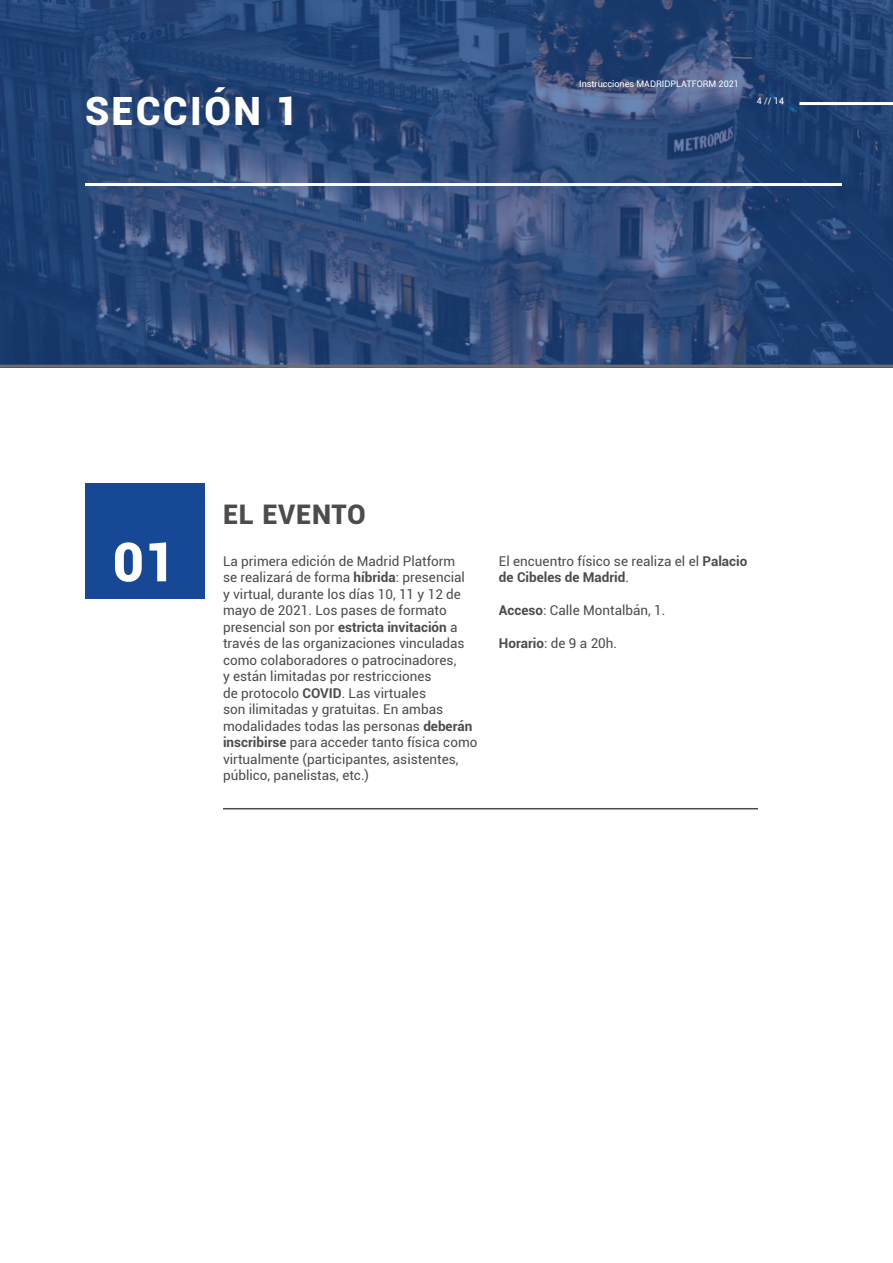
<style>
.page{position:relative;width:893px;height:1263px;background:#fff}
.page>*{position:absolute;margin:0;border:0;box-sizing:border-box;transform-origin:0 0}
.t1{font:900 54px "Roboto";color:#fff}
.Secciones{font:900 39px "Roboto";letter-spacing:.06em;color:#fff}
.t2{font:900 27px "Roboto";letter-spacing:.03em;color:#4b4c4d}
.Texto{font:13.5px/16.5px "Roboto";color:#4b4c4d}
.Numeración{font:9px "Roboto";color:#fff}
.s1{font-weight:700}
</style>
<div class="page">
<svg style="left:0;top:0;width:893px;height:365px;background:#2b4879"></svg>
<hr style="left:799px;top:102px;width:94px;height:3px;background:#fff">
<hr style="left:0;top:365px;width:893px;height:3px;background:#6c6d70">
<div style="left:85px;top:483px;width:120px;height:115px;background:#174895"></div>
<hr style="left:223px;top:808px;width:535px;height:1px;background:#4b4c4d">
<hr style="left:85px;top:183px;width:757px;height:3px;background:#fff">
<p class="Secciones" style="left:85px;top:83px;width:214px">SECCIÓN 1</p>
<p class="Numeración" style="left:109px;top:94px;width:29px">4 // 32</p>
<p class="Numeración" style="left:579px;top:77px;width:161px">Instrucciones MADRIDPLATFORM 2021</p>
<p class="Numeración" style="left:757px;top:94px;width:29px">4 // 14</p>
<p class="t1" style="left:113px;top:524px;width:64px">01</p>
<p class="t2" style="left:223px;top:495px;width:144px">EL EVENTO</p>
<p class="Texto" style="left:223px;top:552px;width:256px">La primera edición de Madrid Platform<br>se realizará de forma <span class="s1">híbrida</span>: presencial<br>y virtual, durante los días 10, 11 y 12 de mayo de 2021. Los pases de formato presencial son por <span class="s1">estricta invitación</span> a través de las organizaciones vinculadas como colaboradores o patrocinadores,<br>y están limitadas por restricciones<br>de protocolo <span class="s1">COVID</span>. Las virtuales<br>son ilimitadas y gratuitas. En ambas modalidades todas las personas <span class="s1">deberán inscribirse</span> para acceder tanto física como virtualmente (participantes, asistentes, público, panelistas, etc.)</p>
<p class="Texto" style="left:499px;top:552px;width:250px">El encuentro físico se realiza el el <span class="s1">Palacio de Cibeles de Madrid</span>.</p>
<p class="Texto" style="left:499px;top:601px;width:168px"><span class="s1">Acceso</span>: Calle Montalbán, 1.</p>
<p class="Texto" style="left:499px;top:634px;width:120px"><span class="s1">Horario</span>: de 9 a 20h.</p>
</div>
